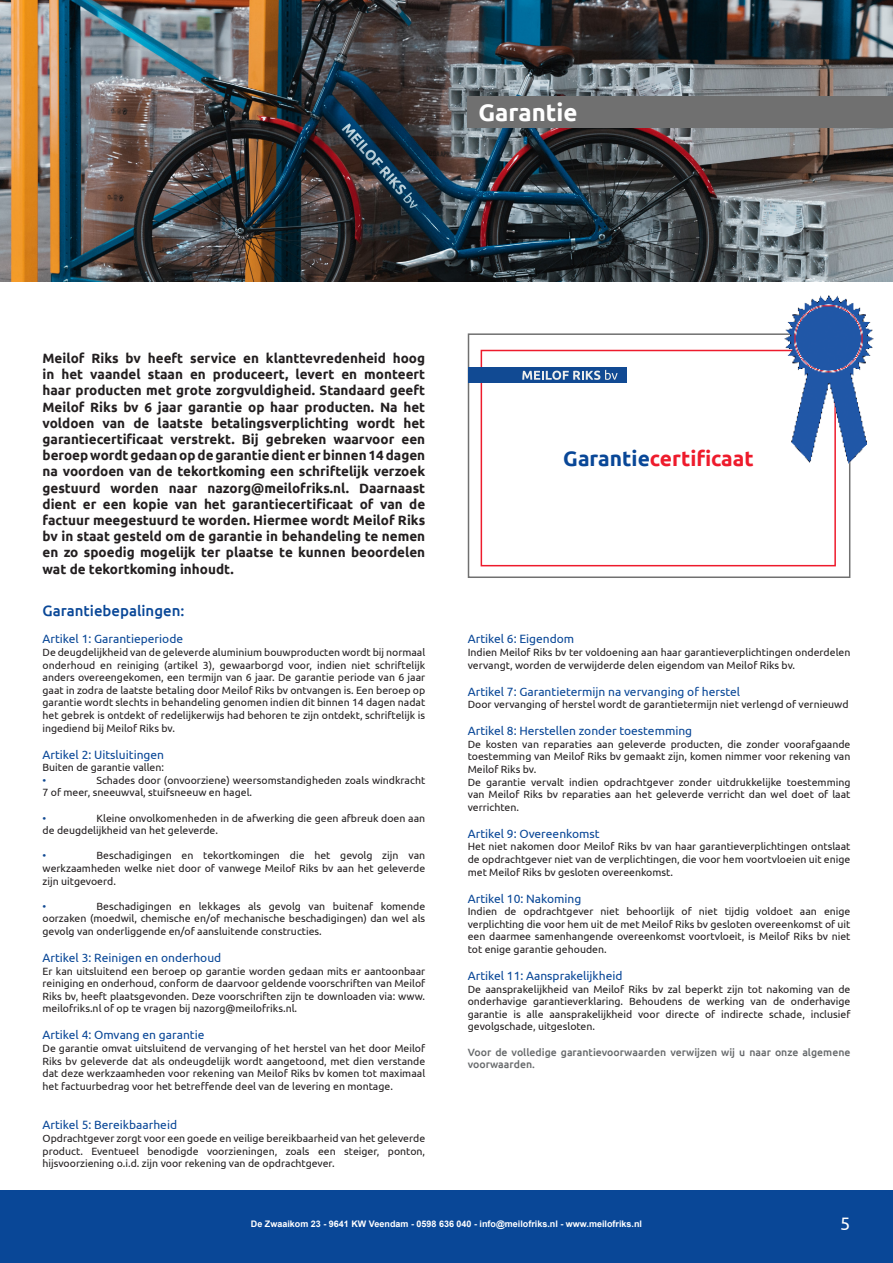
<style>
.page{position:relative;width:893px;height:1263px;background:#fff}
.page>*{position:absolute;margin:0;border:0;box-sizing:border-box;transform-origin:0 0}
.t1{font:700 24px "Ubuntu";color:#fff}
.t2{font:700 21px "Ubuntu";color:#ee1b2c}
.t3{font:18px "Ubuntu";color:#fff}
.t4{font:500 15px "Ubuntu";color:#094797}
.t5{font:700 13.5px/16.2px "Ubuntu";color:#231f20;text-align:justify}
.t6{font:12px "Ubuntu";color:#094797}
.t7{font:10.5px/12.6px "Ubuntu";color:#231f20;text-align:justify}
.t8{font:500 10.5px/12.6px "Ubuntu";color:#66696b}
.t9{font:10.5px "Ubuntu";color:#124a93}
.t10{font:700 9px "Arial";color:#fff}
.s1{color:#094797}
</style>
<div class="page">
<img style="left:0;top:0;width:893px;height:282px">
<div style="left:468px;top:96px;width:425px;height:32px;background:#707070"></div>
<div style="left:468px;top:333px;width:382px;height:245px;background:#fff;border:2px solid #707070"></div>
<div style="left:481px;top:350px;width:355px;height:216px;border:2px solid #ee1b2c"></div>
<img style="left:781px;top:295px;width:93px;height:172px">
<div style="left:468px;top:367px;width:158px;height:16px;background:#114a93"></div>
<svg style="left:522px;top:370px;width:96px;height:10px"></svg>
<div style="left:0;top:1191px;width:893px;height:72px;background:#094797"></div>
<p class="t1" style="left:478px;top:98px;width:101px">Garantie</p>
<p class="t5" style="left:43px;top:350px;width:384px">Meilof Riks bv heeft service en klanttevredenheid hoog in het vaandel staan en produceert, levert en monteert haar producten met grote zorgvuldigheid. Standaard geeft Meilof Riks bv 6 jaar garantie op haar producten. Na het voldoen van de laatste betalingsverplichting wordt het garantiecertificaat verstrekt. Bij gebreken waarvoor een beroep wordt gedaan op de garantie dient er binnen 14 dagen na voordoen van de tekortkoming een schriftelijk verzoek gestuurd worden naar nazorg@meilofriks.nl. Daarnaast dient er een kopie van het garantiecertificaat of van de factuur meegestuurd te worden. Hiermee wordt Meilof Riks bv in staat gesteld om de garantie in behandeling te nemen en zo spoedig mogelijk ter plaatse te kunnen beoordelen wat de tekortkoming inhoudt.</p>
<p class="t4" style="left:43px;top:601px;width:144px">Garantiebepalingen:</p>
<p class="t6" style="left:43px;top:632px;width:142px">Artikel 1: Garantieperiode</p>
<p class="t7" style="left:43px;top:646px;width:384px">De deugdelijkheid van de geleverde aluminium bouwproducten wordt bij normaal onderhoud en reiniging (artikel 3), gewaarborgd voor, indien niet schriftelijk anders overeengekomen, een termijn van 6 jaar. De garantie periode van 6 jaar gaat in zodra de laatste betaling door Meilof Riks bv ontvangen is. Een beroep op garantie wordt slechts in behandeling genomen indien dit binnen 14 dagen nadat het gebrek is ontdekt of redelijkerwijs had behoren te zijn ontdekt, schriftelijk is ingediend bij Meilof Riks bv.</p>
<p class="t6" style="left:43px;top:747px;width:123px">Artikel 2: Uitsluitingen</p>
<p class="t7" style="left:43px;top:761px;width:123px">Buiten de garantie vallen:</p>
<p class="t9" style="left:43px;top:774px;width:5px">•</p>
<p class="t7" style="left:43px;top:773px;width:384px;text-indent:54px">Schades door (onvoorziene) weersomstandigheden zoals windkracht<br>7 of meer, sneeuwval, stuifsneeuw en hagel.</p>
<p class="t9" style="left:43px;top:811px;width:5px">•</p>
<p class="t7" style="left:43px;top:811px;width:384px;text-indent:54px">Kleine onvolkomenheden in de afwerking die geen afbreuk doen aan de deugdelijkheid van het geleverde.</p>
<p class="t9" style="left:43px;top:849px;width:5px">•</p>
<p class="t7" style="left:43px;top:849px;width:384px;text-indent:54px">Beschadigingen en tekortkomingen die het gevolg zijn van werkzaamheden welke niet door of vanwege Meilof Riks bv aan het geleverde zijn uitgevoerd.</p>
<p class="t9" style="left:43px;top:900px;width:5px">•</p>
<p class="t7" style="left:43px;top:899px;width:384px;text-indent:54px">Beschadigingen en lekkages als gevolg van buitenaf komende oorzaken (moedwil, chemische en/of mechanische beschadigingen) dan wel als gevolg van onderliggende en/of aansluitende constructies.</p>
<p class="t6" style="left:43px;top:950px;width:180px">Artikel 3: Reinigen en onderhoud</p>
<p class="t7" style="left:43px;top:964px;width:384px">Er kan uitsluitend een beroep op garantie worden gedaan mits er aantoonbaar reiniging en onderhoud, conform de daarvoor geldende voorschriften van Meilof Riks bv, heeft plaatsgevonden. Deze voorschriften zijn te downloaden via: www. meilofriks.nl of op te vragen bij nazorg@meilofriks.nl.</p>
<p class="t6" style="left:43px;top:1028px;width:163px">Artikel 4: Omvang en garantie</p>
<p class="t7" style="left:43px;top:1042px;width:384px">De garantie omvat uitsluitend de vervanging of het herstel van het door Meilof Riks bv geleverde dat als ondeugdelijk wordt aangetoond, met dien verstande dat deze werkzaamheden voor rekening van Meilof Riks bv komen tot maximaal het factuurbedrag voor het betreffende deel van de levering en montage.</p>
<p class="t6" style="left:43px;top:1118px;width:136px">Artikel 5: Bereikbaarheid</p>
<p class="t7" style="left:43px;top:1132px;width:384px">Opdrachtgever zorgt voor een goede en veilige bereikbaarheid van het geleverde product. Eventueel benodigde voorzieningen, zoals een steiger, ponton, hijsvoorziening o.i.d. zijn voor rekening van de opdrachtgever.</p>
<p class="t2" style="left:563px;top:446px;width:192px"><span class="s1">Garantie</span>certificaat</p>
<p class="t6" style="left:468px;top:632px;width:108px">Artikel 6: Eigendom</p>
<p class="t7" style="left:468px;top:646px;width:384px">Indien Meilof Riks bv ter voldoening aan haar garantieverplichtingen onderdelen vervangt, worden de verwijderde delen eigendom van Meilof Riks bv.</p>
<p class="t6" style="left:468px;top:684px;width:274px">Artikel 7: Garantietermijn na vervanging of herstel</p>
<p class="t7" style="left:468px;top:698px;width:382px">Door vervanging of herstel wordt de garantietermijn niet verlengd of vernieuwd</p>
<p class="t6" style="left:468px;top:724px;width:226px">Artikel 8: Herstellen zonder toestemming</p>
<p class="t7" style="left:468px;top:737px;width:384px">De kosten van reparaties aan geleverde producten, die zonder voorafgaande toestemming van Meilof Riks bv gemaakt zijn, komen nimmer voor rekening van Meilof Riks bv.</p>
<p class="t7" style="left:468px;top:775px;width:384px">De garantie vervalt indien opdrachtgever zonder uitdrukkelijke toestemming van Meilof Riks bv reparaties aan het geleverde verricht dan wel doet of laat verrichten.</p>
<p class="t6" style="left:468px;top:826px;width:133px">Artikel 9: Overeenkomst</p>
<p class="t7" style="left:468px;top:840px;width:384px">Het niet nakomen door Meilof Riks bv van haar garantieverplichtingen ontslaat de opdrachtgever niet van de verplichtingen, die voor hem voortvloeien uit enige met Meilof Riks bv gesloten overeenkomst.</p>
<p class="t6" style="left:468px;top:891px;width:115px">Artikel 10: Nakoming</p>
<p class="t7" style="left:468px;top:905px;width:384px">Indien de opdrachtgever niet behoorlijk of niet tijdig voldoet aan enige verplichting die voor hem uit de met Meilof Riks bv gesloten overeenkomst of uit een daarmee samenhangende overeenkomst voortvloeit, is Meilof Riks bv niet tot enige garantie gehouden.</p>
<p class="t6" style="left:468px;top:968px;width:156px">Artikel 11: Aansprakelijkheid</p>
<p class="t7" style="left:468px;top:982px;width:384px">De aansprakelijkheid van Meilof Riks bv zal beperkt zijn tot nakoming van de onderhavige garantieverklaring. Behoudens de werking van de onderhavige garantie is alle aansprakelijkheid voor directe of indirecte schade, inclusief gevolgschade, uitgesloten.</p>
<p class="t8" style="left:468px;top:1045px;width:384px">Voor de volledige garantievoorwaarden verwijzen wij u naar onze algemene voorwaarden.</p>
<p class="t10" style="left:251px;top:1217px;width:393px">De Zwaaikom 23 - 9641 KW Veendam - 0598 636 040 - info@meilofriks.nl - www.meilofriks.nl</p>
<p class="t3" style="left:840px;top:1213px;width:12px">5</p>
</div>
